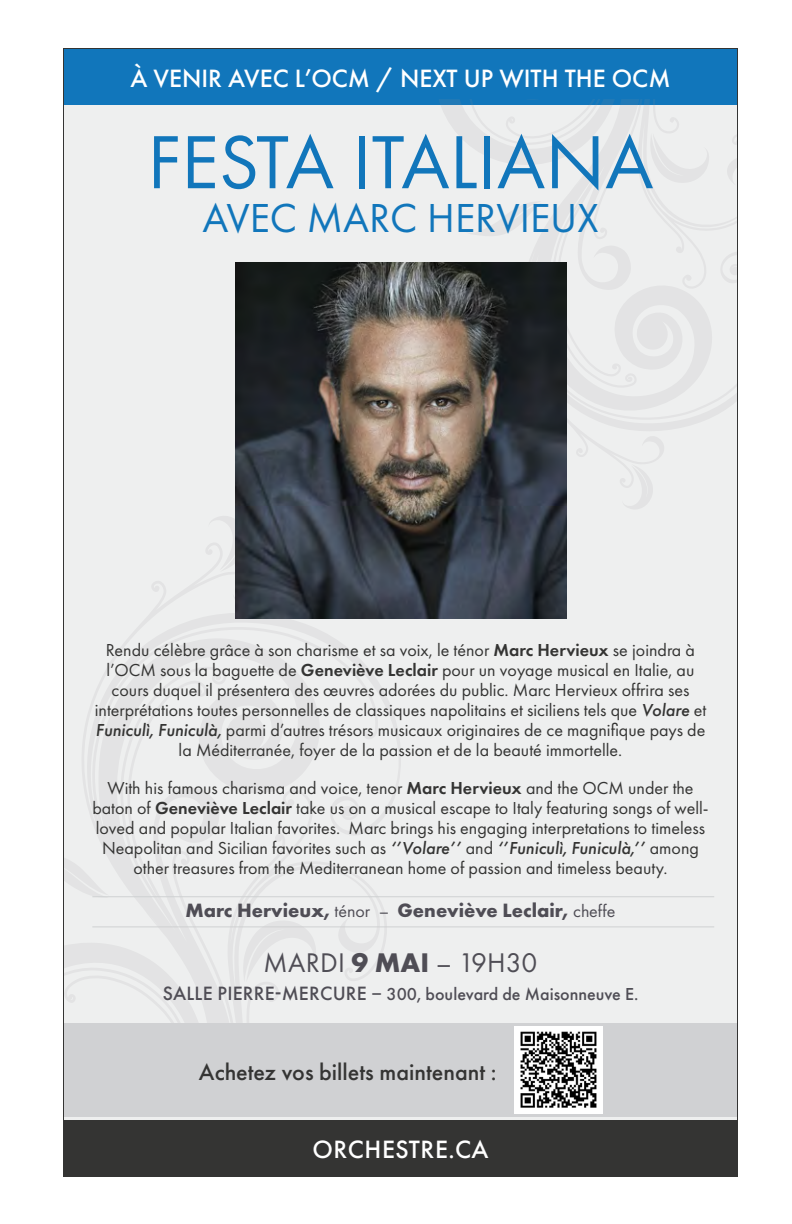
<style>
.page{position:relative;width:792px;height:1224px;background:#fff}
.page>*{position:absolute;margin:0;border:0;box-sizing:border-box;transform-origin:0 0}
.t1{font:78px "Futura PT";color:#1176bb}
.t2{font:42px "Futura PT";color:#1176bb}
.t3{font:28px "Futura PT";letter-spacing:.005em;color:#4f4d55}
.t4{font:500 26px "Futura PT";color:#fff}
.t5{font:500 26px "Futura PT";letter-spacing:.02em;color:#fff}
.t6{font:500 24px "Futura PT";color:#343433}
.t7{font:700 20px "Futura PT";color:#4f4d55}
.t8{font:18px/20px "Futura PT";color:#343433;text-align:center}
.t9{font:500 18px "Futura PT";color:#4f4d55}
.s1{font-weight:600}
.s2{font-weight:500;font-style:italic}
.s3{font-weight:400;font-size:18px}
.s4{font-weight:700}
.s5{font-size:20px}
</style>
<div class="page">
<div style="left:63px;top:92px;width:675px;height:1048px;background:#eeefef"></div>
<svg style="left:65px;top:516px;width:335px;height:507px"></svg>
<div style="left:63px;top:1023px;width:675px;height:93px;background:#d0d1d3"></div>
<div style="left:63px;top:1120px;width:675px;height:57px;background:#343433"></div>
<div style="left:63px;top:48px;width:675px;height:56px;background:#1176bb"></div>
<svg style="left:439px;top:99px;width:297px;height:411px"></svg>
<img style="left:235px;top:263px;width:331px;height:356px">
<img style="left:515px;top:1026px;width:87px;height:87px">
<hr style="left:92px;top:896px;width:622px;height:1px;background:#cfd1d2">
<hr style="left:92px;top:926px;width:622px;height:1px;background:#cfd1d2">
<h3 class="t4" style="left:130px;top:63px;width:542px">À VENIR AVEC L’OCM / NEXT UP WITH THE OCM</h3>
<h1 class="t1" style="left:147px;top:116px;width:508px">FESTA ITALIANA</h1>
<h2 class="t2" style="left:202px;top:193px;width:398px">AVEC MARC HERVIEUX</h2>
<p class="t8" style="left:95px;top:639px;width:613px">Rendu célèbre grâce à son charisme et sa voix, le ténor <span class="s1">Marc Hervieux</span> se joindra à l’OCM sous la baguette de <span class="s1">Geneviève Leclair</span> pour un voyage musical en Italie, au cours duquel il présentera des œuvres adorées du public. Marc Hervieux offrira ses interprétations toutes personnelles de classiques napolitains et siciliens tels que <span class="s2">Volare</span> et <span class="s2">Funiculì, Funiculà,</span> parmi d’autres trésors musicaux originaires de ce magnifique pays de la Méditerranée, foyer de la passion et de la beauté immortelle.</p>
<p class="t8" style="left:92px;top:777px;width:618px">With his famous charisma and voice, tenor <span class="s1">Marc Hervieux</span> and the OCM under the baton of <span class="s1">Geneviève Leclair</span> take us on a musical escape to Italy featuring songs of well&shy;loved and popular Italian favorites. Marc brings his engaging interpretations to timeless Neapolitan and Sicilian favorites such as <span class="s2">‘’Volare’’</span> and <span class="s2">‘’Funiculì, Funiculà,’’</span> among other treasures from the Mediterranean home of passion and timeless beauty.</p>
<p class="t7" style="left:185px;top:898px;width:432px">Marc Hervieux, <span class="s3">ténor –</span> Geneviève Leclair, <span class="s3">cheffe</span></p>
<h3 class="t3" style="left:264px;top:946px;width:275px">MARDI <span class="s4">9 MAI</span> – 19H30</h3>
<p class="t9" style="left:163px;top:983px;width:477px"><span class="s5">SALLE PIERRE-MERCURE</span> – 300, boulevard de Maisonneuve E.</p>
<h3 class="t6" style="left:199px;top:1058px;width:299px">Achetez vos billets maintenant :</h3>
<h3 class="t5" style="left:313px;top:1134px;width:177px">ORCHESTRE.CA</h3>
</div>
